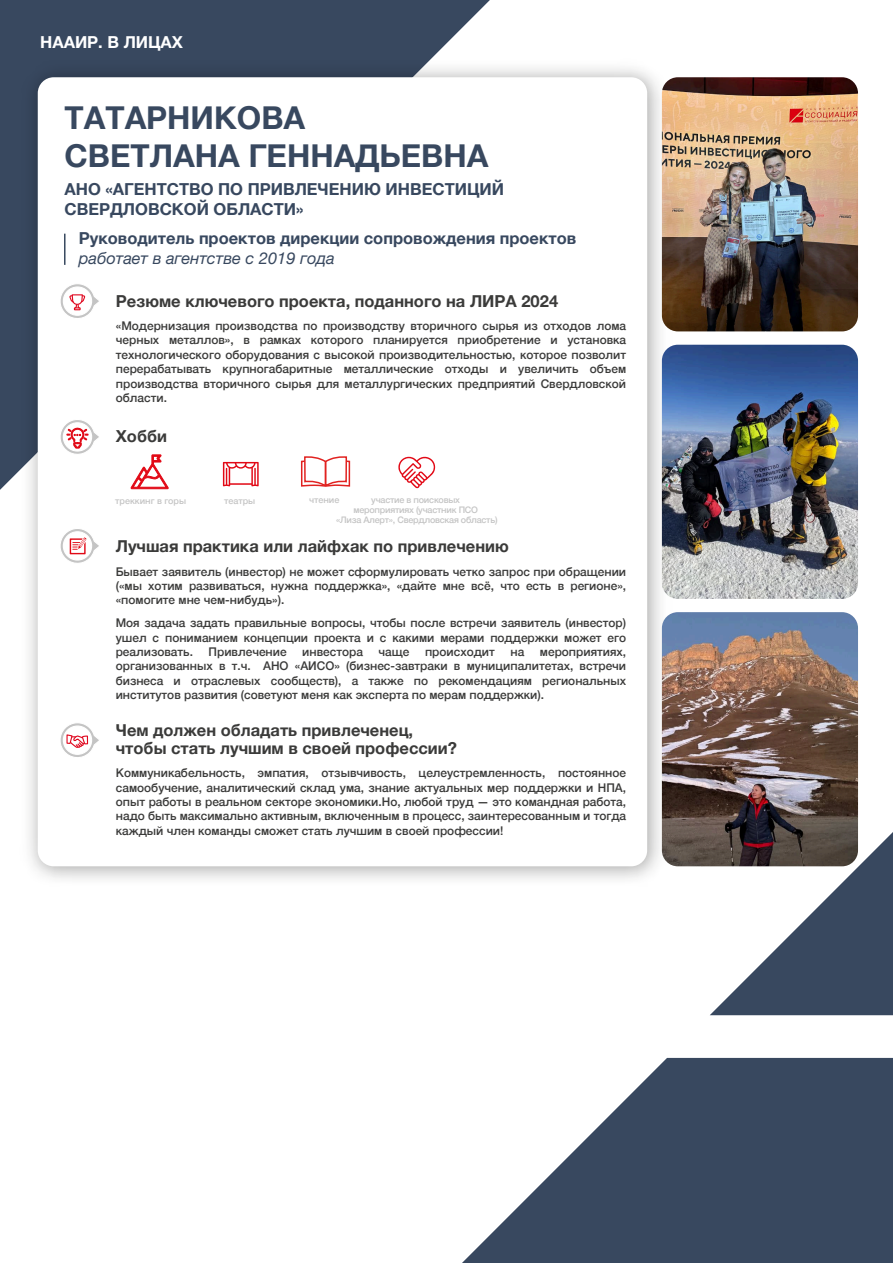
<style>
.page{position:relative;width:893px;height:1263px;background:#fff}
.page>*{position:absolute;margin:0;border:0;box-sizing:border-box;transform-origin:0 0}
.t1{font:700 31.5px/37.8px "Helvetica Neue";color:#38485f}
.t2{font:700 16.5px/18px "Helvetica Neue";color:#3b3b3a}
.t3{font:700 16.5px/19.8px "Helvetica Neue";color:#38485f}
.t4{font:italic 16.5px "Helvetica Neue";color:#38485f}
.t5{font:700 16.5px "Helvetica Neue";color:#fff}
.t6{font:500 12px/14.4px "Helvetica Neue";color:#3b3b3a;text-align:justify}
.t7{font:500 9px/9.8px "Helvetica Neue";letter-spacing:-.025em;color:#c5c5c5;text-align:center}
.t8{font:500 9px "Helvetica Neue";color:#c5c5c5}
</style>
<div class="page">
<div style="left:0;top:0;width:490px;height:490px;background:#38485f"></div>
<svg style="left:710px;top:832px;width:183px;height:183px"></svg>
<svg style="left:462px;top:1058px;width:431px;height:205px;fill:#38485f"></svg>
<img style="left:14px;top:54px;width:648px;height:825px">
<div style="left:38px;top:77px;width:609px;height:789px;background:#fff;border-radius:16px"></div>
<img style="left:662px;top:77px;width:196px;height:254px">
<img style="left:662px;top:345px;width:196px;height:254px">
<svg style="left:60px;top:233px;width:39px;height:85px"></svg>
<svg style="left:60px;top:420px;width:39px;height:34px"></svg>
<svg style="left:60px;top:529px;width:41px;height:350px"></svg>
<img style="left:662px;top:612px;width:196px;height:254px">
<svg style="left:300px;top:456px;width:51px;height:423px"></svg>
<svg style="left:223px;top:462px;width:36px;height:24px"></svg>
<svg style="left:131px;top:455px;width:37px;height:34px"></svg>
<svg style="left:398px;top:456px;width:38px;height:33px"></svg>
<h2 class="t5" style="left:40px;top:29px;width:144px">НААИР. В ЛИЦАХ</h2>
<h1 class="t1" style="left:65px;top:100px;width:425px">ТАТАРНИКОВА<br>СВЕТЛАНА ГЕННАДЬЕВНА</h1>
<h2 class="t3" style="left:65px;top:180px;width:441px">АНО «АГЕНТСТВО ПО ПРИВЛЕЧЕНИЮ ИНВЕСТИЦИЙ<br>СВЕРДЛОВСКОЙ ОБЛАСТИ»</h2>
<h2 class="t3" style="left:79px;top:229px;width:499px">Руководитель проектов дирекции сопровождения проектов</h2>
<h2 class="t4" style="left:79px;top:246px;width:257px">работает в агентстве с 2019 года</h2>
<h2 class="t2" style="left:116px;top:292px;width:444px">Резюме ключевого проекта, поданного на ЛИРА 2024</h2>
<p class="t6" style="left:116px;top:318px;width:512px">«Модернизация производства по производству вторичного сырья из отходов лома черных металлов», в рамках которого планируется приобретение и установка технологического оборудования с высокой производительностью, которое позволит перерабатывать крупногабаритные металлические отходы и увеличить объем производства вторичного сырья для металлургических предприятий Свердловской области.</p>
<h2 class="t2" style="left:116px;top:428px;width:53px">Хобби</h2>
<p class="t8" style="left:115px;top:493px;width:72px">треккинг в горы</p>
<p class="t7" style="left:224px;top:495px;width:33px">театры</p>
<p class="t7" style="left:336px;top:495px;width:163px">участие в поисковых<br>мероприятиях (участник ПСО<br>«Лиза Алерт», Свердловская область)</p>
<p class="t7" style="left:309px;top:495px;width:32px">чтение</p>
<h2 class="t2" style="left:116px;top:537px;width:395px">Лучшая практика или лайфхак по привлечению</h2>
<p class="t6" style="left:116px;top:563px;width:512px">Бывает заявитель (инвестор) не может сформулировать четко запрос при обращении («мы хотим развиваться, нужна поддержка», «дайте мне всё, что есть в регионе», «помогите мне чем-нибудь»).</p>
<p class="t6" style="left:116px;top:615px;width:512px">Моя задача задать правильные вопросы, чтобы после встречи заявитель (инвестор) ушел с пониманием концепции проекта и с какими мерами поддержки может его реализовать.</p>
<p class="t6" style="left:209px;top:643px;width:80px">Привлечение</p>
<p class="t6" style="left:302px;top:643px;width:62px">инвестора</p>
<p class="t6" style="left:379px;top:643px;width:32px">чаще</p>
<p class="t6" style="left:425px;top:643px;width:71px">происходит</p>
<p class="t6" style="left:510px;top:643px;width:15px">на</p>
<p class="t6" style="left:116px;top:643px;width:512px;text-indent:424px">мероприятиях, организованных в т.ч. АНО «АИСО» (бизнес-завтраки в муниципалитетах, встречи бизнеса и отраслевых сообществ), а также по рекомендациям региональных институтов развития (советуют меня как эксперта по мерам поддержки).</p>
<h2 class="t2" style="left:116px;top:722px;width:343px">Чем должен обладать привлеченец, чтобы стать лучшим в своей профессии?</h2>
<p class="t6" style="left:116px;top:765px;width:512px">Коммуникабельность, эмпатия, отзывчивость, целеустремленность, постоянное самообучение, аналитический склад ума, знание актуальных мер поддержки и НПА, опыт работы в реальном секторе экономики.Но, любой труд — это командная работа, надо быть максимально активным, включенным в процесс, заинтересованным и тогда каждый член команды сможет стать лучшим в своей профессии!</p>
</div>
